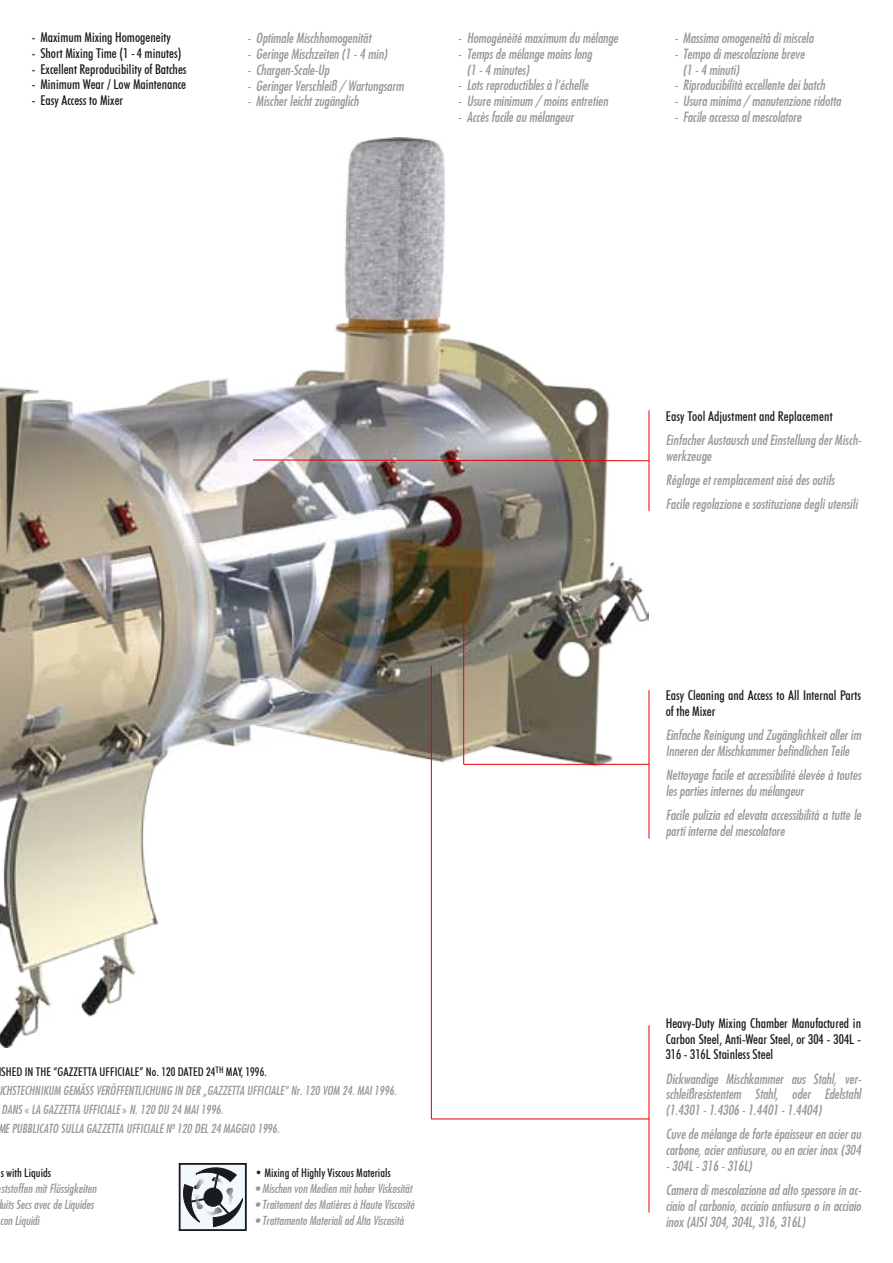
<style>
.page{position:relative;width:893px;height:1263px;background:#fff}
.page>*{position:absolute;margin:0;border:0;box-sizing:border-box;transform-origin:0 0}
.t1{font:13.5px/15.8px "Futura Md Cn BT Italic";color:#96969c}
.t2{font:500 condensed 13.5px/15.8px "Futura BT";color:#1a1a1f;text-align:justify}
.t3{font:12px/19px "Futura Md Cn BT Italic";color:#96969c}
.t4{font:500 condensed 12px "Futura BT";color:#1a1a1f}
.s1{font-family:"Futura Md Cn BT Italic";font-weight:400;font-stretch:normal}
.s2{font-family:"Futura BT";font-weight:500;font-stretch:condensed}
</style>
<div class="page">
<img style="left:0;top:138px;width:648px;height:909px">
<div style="left:179px;top:1163px;width:68px;height:68px;border:2px solid #1a1a1f"></div>
<svg style="left:182px;top:1165px;width:62px;height:62px"></svg>
<hr style="left:431px;top:665px;width:1px;height:454px;background:#e50002">
<hr style="left:463px;top:589px;width:1px;height:175px;background:#e50002">
<hr style="left:431px;top:1119px;width:218px;height:1px;background:#e50002">
<hr style="left:649px;top:1025px;width:1px;height:187px;background:#e50002">
<hr style="left:463px;top:764px;width:186px;height:1px;background:#e50002">
<hr style="left:649px;top:690px;width:1px;height:148px;background:#e50002">
<svg style="left:253px;top:460px;width:396px;height:1px"></svg>
<hr style="left:649px;top:410px;width:1px;height:101px;background:#e50002">
<p class="t2" style="left:32px;top:29px;width:140px">- Maximum Mixing Homogeneity</p>
<p class="t2" style="left:32px;top:45px;width:151px">- Short Mixing Time (1 <span class="s1">-</span> 4 minutes)</p>
<p class="t2" style="left:32px;top:61px;width:156px">- Excellent Reproducibility of Batches</p>
<p class="t2" style="left:32px;top:77px;width:156px">- Minimum Wear / Low Maintenance</p>
<p class="t2" style="left:32px;top:92px;width:93px">- Easy Access to Mixer</p>
<p class="t1" style="left:247px;top:30px;width:125px">- Optimale Mischhomogenität</p>
<p class="t1" style="left:247px;top:46px;width:141px">- Geringe Mischzeiten (1 - 4 min)</p>
<p class="t1" style="left:247px;top:62px;width:83px">- Chargen-Scale-Up</p>
<p class="t1" style="left:247px;top:77px;width:158px">- Geringer Verschleiß / Wartungsarm</p>
<p class="t1" style="left:247px;top:93px;width:113px">- Mischer leicht zugänglich</p>
<p class="t1" style="left:458px;top:30px;width:161px">- Homogénéité maximum du mélange</p>
<p class="t1" style="left:467px;top:46px;width:127px;text-indent:-9px">- Temps de mélange moins long (1 - 4 minutes)</p>
<p class="t1" style="left:458px;top:77px;width:132px">- Lots reproductibles à l’échelle</p>
<p class="t1" style="left:458px;top:93px;width:151px">- Usure minimum / moins entretien</p>
<p class="t1" style="left:458px;top:109px;width:117px">- Accès facile au mélangeur</p>
<p class="t1" style="left:674px;top:30px;width:141px">- Massima omogeneità di miscela</p>
<p class="t1" style="left:683px;top:46px;width:123px;text-indent:-9px">- Tempo di mescolazione breve (1 - 4 minuti)</p>
<p class="t1" style="left:674px;top:77px;width:152px">- Riproducibilità eccellente dei batch</p>
<p class="t1" style="left:674px;top:93px;width:168px">- Usura minima / manutenzione ridotta</p>
<p class="t1" style="left:674px;top:109px;width:129px">- Facile accesso al mescolatore</p>
<p class="t4" style="left:1px;top:1064px;width:267px">SHED IN THE “GAZZETTA UFFICIALE” No. 120 DATED 24<sup>TH</sup> MAY, 1996.</p>
<p class="t3" style="left:-2px;top:1080px;width:400px">CHSTECHNIKUM GEMÄSS VERÖFFENTLICHUNG IN DER „GAZZETTA UFFICIALE” Nr. 120 VOM 24. MAI 1996.<br>DANS <span class="s2">«</span> LA GAZZETTA UFFICIALE <span class="s2">»</span> N. 120 DU 24 MAI 1996.<br>ME PUBBLICATO SULLA GAZZETTA UFFICIALE Nº 120 DEL 24 MAGGIO 1996.</p>
<p class="t4" style="left:1px;top:1166px;width:52px">s with Liquids</p>
<p class="t3" style="left:0;top:1180px;width:98px;line-height:15.8px">ststoffen mit Flüssigkeiten uits Secs avec de Liquides con Liquidi</p>
<p class="t4" style="left:255px;top:1166px;width:137px">• Mixing of Highly Viscous Materials</p>
<p class="t3" style="left:255px;top:1179px;width:158px">• Mischen von Medien mit hoher Viskosität</p>
<p class="t3" style="left:255px;top:1195px;width:161px">• Traitement des Matières à Haute Viscosité</p>
<p class="t3" style="left:255px;top:1210px;width:150px">• Trattamento Materiali ad Alta Viscosità</p>
<p class="t2" style="left:666px;top:408px;width:168px">Easy Tool Adjustment and Replacement</p>
<p class="t1" style="left:666px;top:432px;width:197px">Einfacher Austausch und Einstellung der Misch&shy;werkzeuge</p>
<p class="t1" style="left:666px;top:467px;width:193px;line-height:24.3px">Réglage et remplacement aisé des outils<br>Facile regolazione e sostituzione degli utensili</p>
<p class="t2" style="left:666px;top:688px;width:197px">Easy Cleaning and Access to All Internal Parts of the Mixer</p>
<p class="t1" style="left:666px;top:727px;width:197px">Einfache Reinigung und Zugänglichkeit aller im<br>Inneren der Mischkammer befindlichen Teile</p>
<p class="t1" style="left:666px;top:767px;width:197px">Nettoyage facile et accessibilité élevée à toutes les parties internes du mélangeur</p>
<p class="t1" style="left:666px;top:807px;width:197px">Facile pulizia ed elevata accessibilità a tutte le parti interne del mescolatore</p>
<p class="t2" style="left:666px;top:1015px;width:197px">Heavy-Duty Mixing Chamber Manufactured in Carbon Steel, Anti-Wear Steel, or 304 - 304L - 316 - 316L Stainless Steel</p>
<p class="t1" style="left:666px;top:1070px;width:197px;text-align:justify">Dickwandige Mischkammer aus Stahl, ver&shy;schleißresistentem Stahl, oder Edelstahl (1.4301 - 1.4306 - 1.4401 - 1.4404)</p>
<p class="t1" style="left:666px;top:1126px;width:197px">Cuve de mélange de forte épaisseur en acier au carbone, acier antiusure, ou en acier inox (304</p>
<p class="t1" style="left:666px;top:1153px;width:197px;line-height:24.3px">- 304L - 316 - 316L)<br>Camera di mescolazione ad alto spessore in ac-</p>
<p class="t1" style="left:666px;top:1197px;width:197px">ciaio al carbonio, acciaio antiusura o in acciaio inox (AISI 304, 304L, 316, 316L)</p>
</div>
